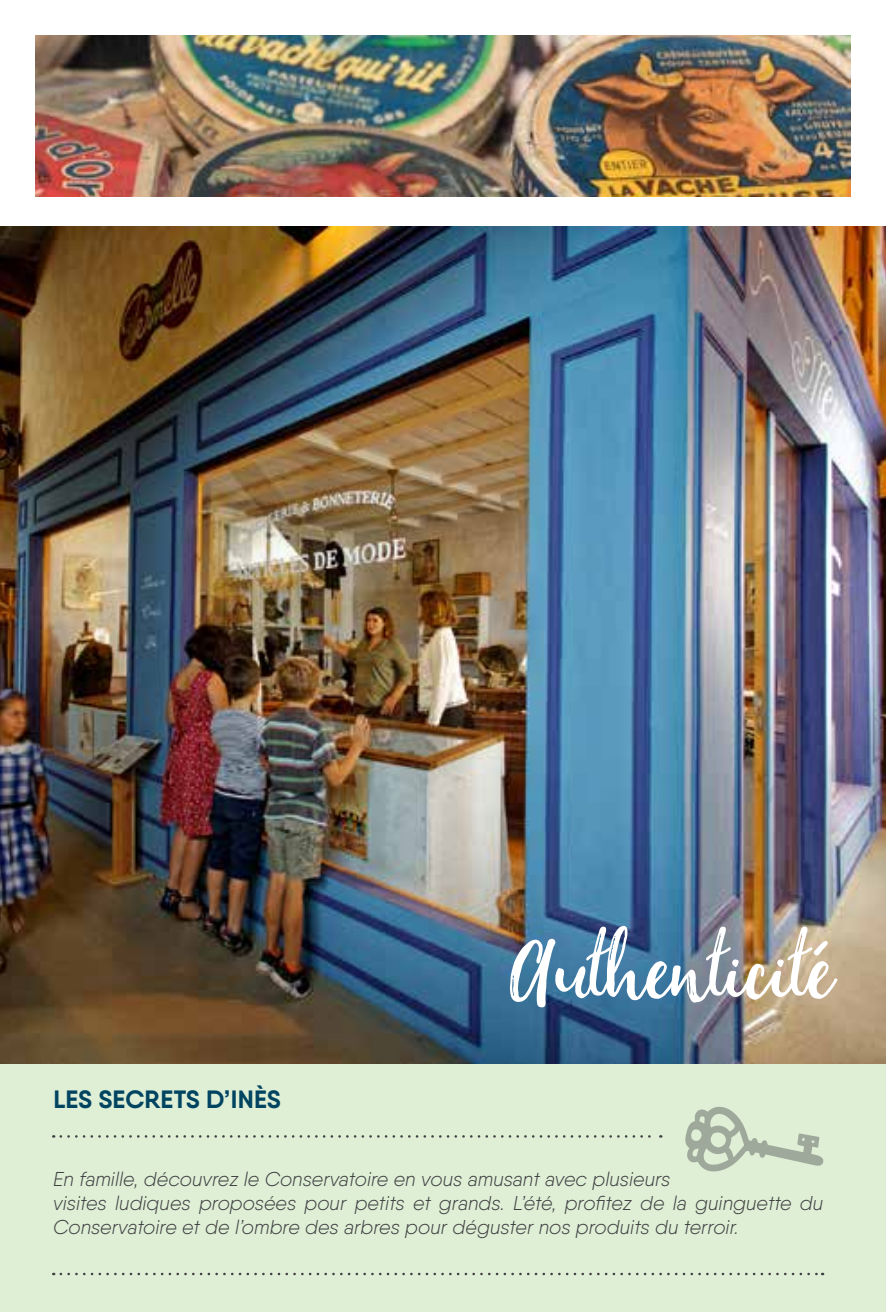
<style>
.page{position:relative;width:886px;height:1312px;background:#fff}
.page>*{position:absolute;margin:0;border:0;box-sizing:border-box;transform-origin:0 0}
.t1{font:90px "Yorkshire Brush Script";color:#fff}
.t2{font:700 25px "Qanelas";letter-spacing:.01em;color:#004461}
.t3{font:italic 300 20px/24px "Qanelas";color:#414042}
</style>
<div class="page">
<div style="left:0;top:227px;width:886px;height:1084px;background:#deefd6"></div>
<img style="left:0;top:227px;width:886px;height:836px">
<svg style="left:61px;top:1135px;width:600px;height:2px"></svg>
<svg style="left:61px;top:1272px;width:762px;height:2px"></svg>
<svg style="left:685px;top:1106px;width:139px;height:65px"></svg>
<img style="left:35px;top:35px;width:815px;height:161px">
<p class="t2" style="left:53px;top:1083px;width:229px">LES SECRETS D’INÈS</p>
<h1 class="t1" style="left:507px;top:911px;width:327px">Authenticité</h1>
<p class="t3" style="left:53px;top:1166px;width:771px">En famille, découvrez le Conservatoire en vous amusant avec plusieurs<br>visites ludiques proposées pour petits et grands. L’été, profitez de la guinguette du<br>Conservatoire et de l’ombre des arbres pour déguster nos produits du terroir.</p>
</div>
